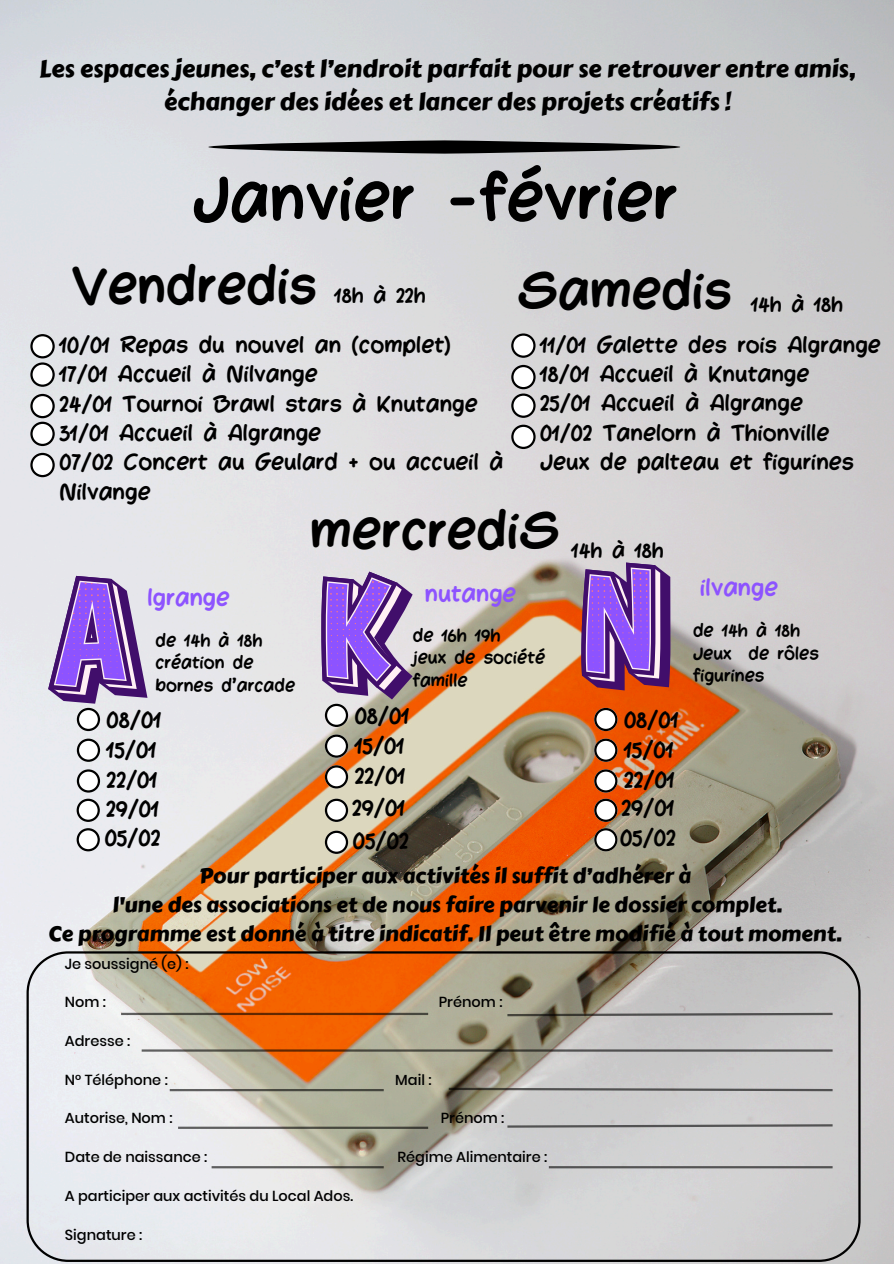
<style>
.page{position:relative;width:894px;height:1264px;background:#fff}
.page>*{position:absolute;margin:0;border:0;box-sizing:border-box;transform-origin:0 0}
.t1{font:60px "Mulled Wine Season";color:#000}
.t2{font:48px "Mulled Wine Season";color:#000}
.t3{font:24px/32.7px "Carter One";color:#000;text-align:center}
.t4{font:22.05px "Mulled Wine Season";color:#8d53ff}
.t5{font:21.45px/30px "Mulled Wine Season";color:#000}
.t6{font:21px/29.2px "Mulled Wine Season";color:#000}
.t7{font:21px/29.2px "Carter One";color:#000;text-align:center}
.t8{font:19.5px "Mulled Wine Season";color:#000}
.t9{font:16.5px "Mulled Wine Season";color:#000}
.t10{font:500 14.55px "Poppins";color:#000}
</style>
<div class="page">
<img style="left:0;top:0;width:893px;height:1263px">
<svg style="left:27px;top:951px;width:833px;height:310px;background:#cabfb5"></svg>
<svg style="left:208px;top:140px;width:472px;height:14px;background:#2b2c2c"></svg>
<svg style="left:511px;top:333px;width:24px;height:25px"></svg>
<svg style="left:511px;top:365px;width:24px;height:53px"></svg>
<svg style="left:511px;top:424px;width:24px;height:25px"></svg>
<svg style="left:30px;top:334px;width:25px;height:53px"></svg>
<svg style="left:30px;top:394px;width:25px;height:52px"></svg>
<svg style="left:30px;top:453px;width:25px;height:24px"></svg>
<svg style="left:581px;top:562px;width:89px;height:128px;background:#8b57b3"></svg>
<svg style="left:48px;top:576px;width:99px;height:155px;background:#a88ccf"></svg>
<svg style="left:77px;top:738px;width:23px;height:23px"></svg>
<svg style="left:77px;top:769px;width:23px;height:23px"></svg>
<svg style="left:321px;top:571px;width:91px;height:156px;background:#9e7abb"></svg>
<svg style="left:325px;top:734px;width:23px;height:23px"></svg>
<svg style="left:325px;top:765px;width:23px;height:23px"></svg>
<svg style="left:594px;top:708px;width:23px;height:23px"></svg>
<svg style="left:594px;top:738px;width:23px;height:23px"></svg>
<svg style="left:594px;top:769px;width:23px;height:23px"></svg>
<svg style="left:594px;top:798px;width:23px;height:24px"></svg>
<svg style="left:325px;top:798px;width:23px;height:24px"></svg>
<svg style="left:77px;top:798px;width:23px;height:24px"></svg>
<svg style="left:77px;top:828px;width:23px;height:23px"></svg>
<svg style="left:325px;top:830px;width:23px;height:24px"></svg>
<svg style="left:594px;top:828px;width:23px;height:23px"></svg>
<h5 class="t3" style="left:39px;top:53px;width:817px">Les espaces jeunes, c’est l’endroit parfait pour se retrouver entre amis, échanger des idées et lancer des projets créatifs !</h5>
<h5 class="t1" style="left:192px;top:158px;width:486px">Janvier -février</h5>
<p class="t2" style="left:72px;top:254px;width:246px">Vendredis</p>
<h3 class="t2" style="left:517px;top:259px;width:216px">Samedis</h3>
<p class="t6" style="left:59px;top:331px;width:445px">10/01 Repas du nouvel an (complet)<br>17/01 Accueil à Nilvange<br>24/01 Tournoi Brawl stars à Knutange<br>31/01 Accueil à Algrange<br>07/02 Concert au Geulard + ou accueil à<br>Nilvange</p>
<p class="t6" style="left:540px;top:331px;width:342px">11/01 Galette des rois Algrange<br>18/01 Accueil à Knutange<br>25/01 Accueil à Algrange<br>01/02 Tanelorn à Thionville<br>Jeux de palteau et figurines</p>
<h5 class="t8" style="left:334px;top:282px;width:92px">18h à 22h</h5>
<h5 class="t8" style="left:750px;top:291px;width:94px">14h à 18h</h5>
<h5 class="t2" style="left:310px;top:499px;width:251px">mercrediS</h5>
<h5 class="t8" style="left:571px;top:537px;width:94px">14h à 18h</h5>
<h2 class="t4" style="left:147px;top:582px;width:84px">lgrange</h2>
<h5 class="t4" style="left:424px;top:579px;width:93px">nutange</h5>
<p class="t4" style="left:700px;top:573px;width:79px">ilvange</p>
<h3 class="t9" style="left:155px;top:629px;width:108px">de 14h à 18h</h3>
<p class="t9" style="left:155px;top:652px;width:100px">création de</p>
<p class="t9" style="left:155px;top:674px;width:141px">bornes d’arcade</p>
<p class="t9" style="left:692px;top:619px;width:108px">de 14h à 18h</p>
<p class="t9" style="left:692px;top:642px;width:127px">Jeux de rôles</p>
<h3 class="t9" style="left:692px;top:664px;width:73px">figurines</h3>
<p class="t9" style="left:412px;top:624px;width:89px">de 16h 19h</p>
<p class="t9" style="left:412px;top:646px;width:134px">jeux de société</p>
<p class="t9" style="left:412px;top:669px;width:56px">famille</p>
<h5 class="t5" style="left:107px;top:705px;width:56px">08/01<br>15/01<br>22/01</h5>
<h5 class="t5" style="left:354px;top:701px;width:56px">08/01<br>15/01<br>22/01</h5>
<h5 class="t5" style="left:624px;top:705px;width:56px">08/01<br>15/01<br>22/01</h5>
<h5 class="t5" style="left:106px;top:794px;width:54px">29/01</h5>
<h6 class="t5" style="left:352px;top:793px;width:54px">29/01</h6>
<p class="t5" style="left:621px;top:793px;width:54px">29/01</p>
<p class="t5" style="left:105px;top:824px;width:57px">05/02</p>
<p class="t5" style="left:353px;top:826px;width:57px">05/02</p>
<p class="t5" style="left:620px;top:824px;width:57px">05/02</p>
<p class="t7" style="left:48px;top:860px;width:795px">Pour participer aux activités il suffit d’adhérer à<br>l'une des associations et de nous faire parvenir le dossier complet.<br>Ce programme est donné à titre indicatif. Il peut être modifié à tout moment.</p>
<h4 class="t10" style="left:65px;top:953px;width:125px">Je soussigné (e) :</h4>
<p class="t10" style="left:65px;top:992px;width:43px">Nom :</p>
<p class="t10" style="left:438px;top:992px;width:65px">Prénom :</p>
<h1 class="t10" style="left:65px;top:1030px;width:67px">Adresse :</h1>
<h2 class="t10" style="left:65px;top:1069px;width:104px">N° Téléphone :</h2>
<h2 class="t10" style="left:395px;top:1069px;width:38px">Mail :</h2>
<h5 class="t10" style="left:65px;top:1108px;width:109px">Autorise, Nom :</h5>
<h5 class="t10" style="left:440px;top:1108px;width:65px">Prénom :</h5>
<h2 class="t10" style="left:65px;top:1146px;width:144px">Date de naissance :</h2>
<h2 class="t10" style="left:397px;top:1146px;width:151px">Régime Alimentaire :</h2>
<h5 class="t10" style="left:65px;top:1185px;width:290px">A participer aux activités du Local Ados.</h5>
<h5 class="t10" style="left:65px;top:1224px;width:79px">Signature :</h5>
</div>
